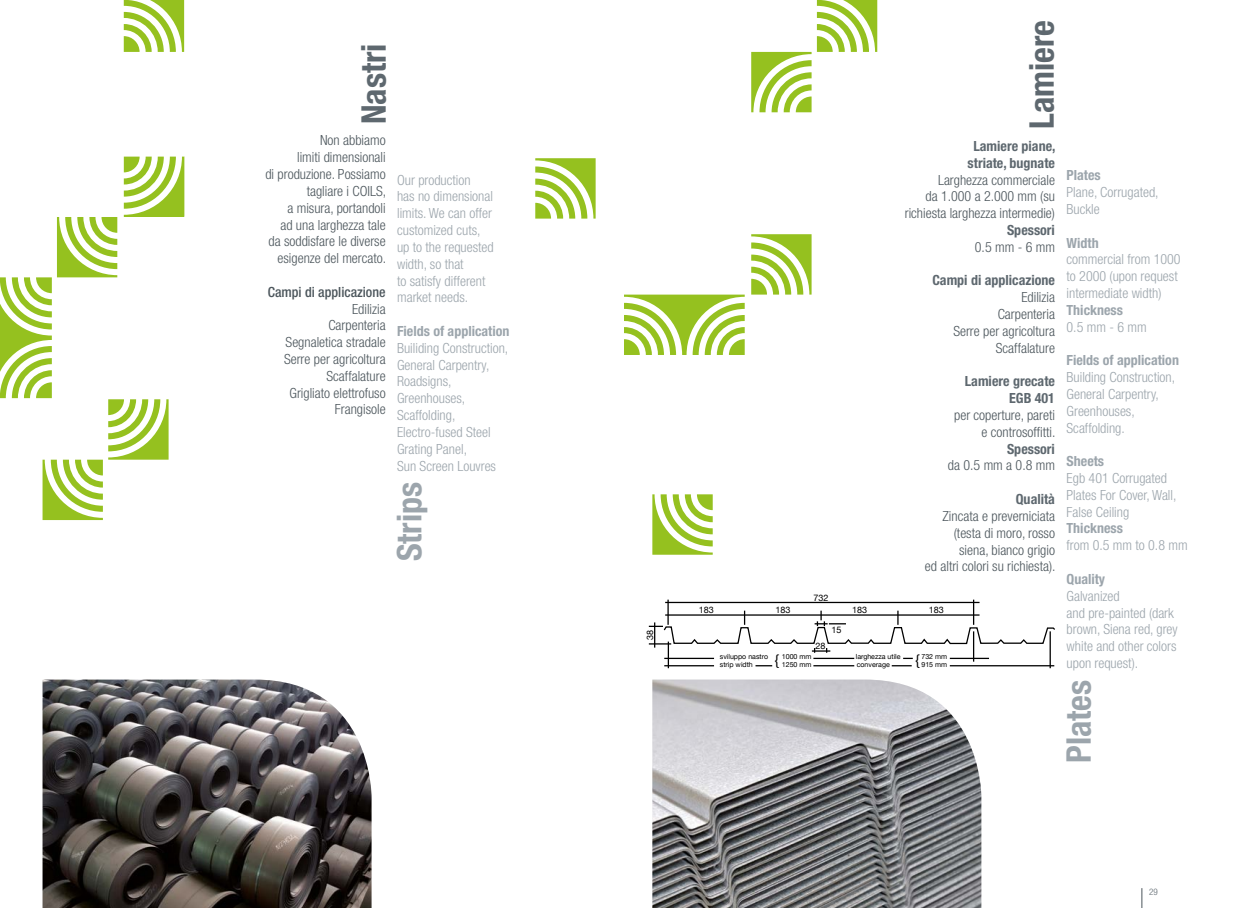
<style>
.page{position:relative;width:1248px;height:908px;background:#fff}
.page>*{position:absolute;margin:0;border:0;box-sizing:border-box;transform-origin:0 0}
.t1{font:700 condensed 34px "Helvetica Neue LT Std";color:#5e686f}
.t2{font:700 condensed 34px "Helvetica Neue LT Std";color:#9ca5ac}
.t3{font:300 condensed 14px/16.8px "Helvetica Neue LT Std";color:#9ca5ac}
.t4{font:300 condensed 14px/16.8px "Helvetica Neue LT Std";color:#4c565c;text-align:right}
.t5{font:700 condensed 14px/16.8px "Helvetica Neue LT Std";color:#5e686f;text-align:center}
.t6{font:700 condensed 14px "Helvetica Neue LT Std";color:#9ca5ac}
.t7{font:500 condensed 14px "Helvetica Neue LT Std";color:#4c565c}
.t8{font:9px "Helvetica Neue";color:#000}
.t9{font:300 condensed 9px "Helvetica Neue LT Std";color:#5e686f}
.t10{font:7px "Helvetica Neue";color:#000}
</style>
<div class="page">
<svg style="left:1141px;top:888px;width:1px;height:19px"></svg>
<svg style="left:535px;top:158px;width:60px;height:60px"></svg>
<img style="left:43px;top:679px;width:328px;height:228px">
<hr style="left:667px;top:641px;width:2px;height:27px;background:#000">
<hr style="left:664px;top:664px;width:50px;height:2px;background:#000">
<svg style="left:755px;top:665px;width:17px;height:1px"></svg>
<hr style="left:813px;top:664px;width:41px;height:2px;background:#000">
<hr style="left:891px;top:664px;width:20px;height:2px;background:#000">
<hr style="left:949px;top:664px;width:105px;height:2px;background:#000">
<hr style="left:972px;top:631px;width:2px;height:30px;background:#000">
<hr style="left:1049px;top:631px;width:1px;height:37px;background:#000">
<svg style="left:648px;top:599px;width:407px;height:59px"></svg>
<svg style="left:751px;top:0;width:126px;height:112px"></svg>
<svg style="left:751px;top:234px;width:60px;height:60px"></svg>
<svg style="left:624px;top:294px;width:120px;height:61px"></svg>
<svg style="left:652px;top:494px;width:60px;height:60px"></svg>
<svg style="left:0;top:156px;width:184px;height:364px"></svg>
<svg style="left:124px;top:0;width:60px;height:52px"></svg>
<img style="left:652px;top:679px;width:329px;height:228px">
<h1 class="t1" style="left:353px;top:124px;width:82px;rotate:-90deg">Nastri</h1>
<p class="t4" style="left:265px;top:132px;width:122px">Non abbiamo<br>limiti dimensionali<br>di produzione. Possiamo tagliare i COILS,<br>a misura, portandoli<br>ad una larghezza tale da soddisfare le diverse esigenze del mercato.</p>
<p class="t7" style="left:268px;top:283px;width:119px">Campi di applicazione</p>
<p class="t4" style="left:284px;top:300px;width:103px">Edilizia<br>Carpenteria<br>Segnaletica stradale<br>Serre per agricoltura<br>Scaffalature<br>Grigliato elettrofuso<br>Frangisole</p>
<p class="t3" style="left:397px;top:171px;width:98px">Our production<br>has no dimensional limits. We can offer customized cuts, up to the requested width, so that<br>to satisfy different market needs.</p>
<p class="t6" style="left:397px;top:322px;width:114px">Fields of application</p>
<p class="t3" style="left:397px;top:339px;width:113px">Builiding Construction,<br>General Carpentry,<br>Roadsigns,<br>Greenhouses,<br>Scaffolding,<br>Electro-fused Steel<br>Grating Panel,<br>Sun Screen Louvres</p>
<h1 class="t2" style="left:388px;top:561px;width:81px;rotate:-90deg">Strips</h1>
<p class="t8" style="left:644px;top:639px;width:12px;rotate:-90deg">38</p>
<h1 class="t1" style="left:1021px;top:129px;width:110px;rotate:-90deg">Lamiere</h1>
<p class="t8" style="left:813px;top:592px;width:17px">732</p>
<p class="t5" style="left:967px;top:137px;width:89px">Lamiere piane, striate, bugnate</p>
<p class="t4" style="left:904px;top:171px;width:152px">Larghezza commerciale<br>da 1.000 a 2.000 mm (su richiesta larghezza intermedie)</p>
<p class="t5" style="left:1006px;top:221px;width:49px">Spessori</p>
<p class="t4" style="left:974px;top:238px;width:82px">0.5 mm - 6 mm</p>
<p class="t5" style="left:932px;top:272px;width:124px">Campi di applicazione</p>
<p class="t4" style="left:953px;top:289px;width:103px">Edilizia<br>Carpenteria<br>Serre per agricoltura<br>Scaffalature</p>
<p class="t5" style="left:964px;top:372px;width:92px;text-align:right">Lamiere grecate<br>EGB 401</p>
<p class="t4" style="left:954px;top:406px;width:103px">per coperture, pareti e controsoffitti.</p>
<p class="t5" style="left:1006px;top:440px;width:49px">Spessori</p>
<p class="t4" style="left:947px;top:457px;width:108px">da 0.5 mm a 0.8 mm</p>
<p class="t5" style="left:1015px;top:490px;width:41px">Qualità</p>
<p class="t4" style="left:924px;top:507px;width:132px">Zincata e preverniciata (testa di moro, rosso siena, bianco grigio<br>ed altri colori su richiesta).</p>
<p class="t8" style="left:698px;top:604px;width:17px">183</p>
<p class="t8" style="left:775px;top:604px;width:17px">183</p>
<p class="t8" style="left:851px;top:604px;width:17px">183</p>
<p class="t8" style="left:928px;top:604px;width:17px">183</p>
<p class="t8" style="left:831px;top:624px;width:12px">15</p>
<p class="t8" style="left:815px;top:640px;width:12px">28</p>
<p class="t10" style="left:719px;top:652px;width:50px">sviluppo nastro</p>
<p class="t10" style="left:781px;top:652px;width:31px">1000 mm</p>
<p class="t10" style="left:855px;top:652px;width:46px">larghezza utile</p>
<p class="t10" style="left:921px;top:652px;width:27px">732 mm</p>
<p class="t10" style="left:719px;top:659px;width:35px">strip width</p>
<p class="t10" style="left:774px;top:659px;width:38px"><sup>{</sup> 1250 mm</p>
<p class="t10" style="left:856px;top:659px;width:35px">converage</p>
<p class="t10" style="left:915px;top:659px;width:33px"><sup>{</sup> 915 mm</p>
<p class="t6" style="left:1066px;top:167px;width:36px">Plates</p>
<p class="t3" style="left:1066px;top:183px;width:93px">Plane, Corrugated,<br>Buckle</p>
<p class="t6" style="left:1066px;top:234px;width:34px">Width</p>
<p class="t3" style="left:1066px;top:251px;width:115px">commercial from 1000 to 2000 (upon request intermediate width)</p>
<p class="t6" style="left:1066px;top:301px;width:58px">Thickness</p>
<p class="t3" style="left:1066px;top:318px;width:82px">0.5 mm - 6 mm</p>
<p class="t6" style="left:1066px;top:351px;width:114px">Fields of application</p>
<p class="t3" style="left:1066px;top:368px;width:110px">Building Construction,<br>General Carpentry,<br>Greenhouses,<br>Scaffolding.</p>
<p class="t6" style="left:1066px;top:452px;width:39px">Sheets</p>
<p class="t3" style="left:1066px;top:469px;width:111px">Egb 401 Corrugated<br>Plates For Cover, Wall,<br>False Ceiling</p>
<p class="t6" style="left:1066px;top:519px;width:58px">Thickness</p>
<p class="t3" style="left:1066px;top:536px;width:122px">from 0.5 mm to 0.8 mm</p>
<p class="t6" style="left:1066px;top:570px;width:40px">Quality</p>
<p class="t3" style="left:1066px;top:587px;width:113px">Galvanized<br>and pre-painted (dark brown, Siena red, grey white and other colors upon request).</p>
<h1 class="t2" style="left:1057px;top:762px;width:85px;rotate:-90deg">Plates</h1>
<p class="t9" style="left:1149px;top:885px;width:10px">29</p>
</div>
